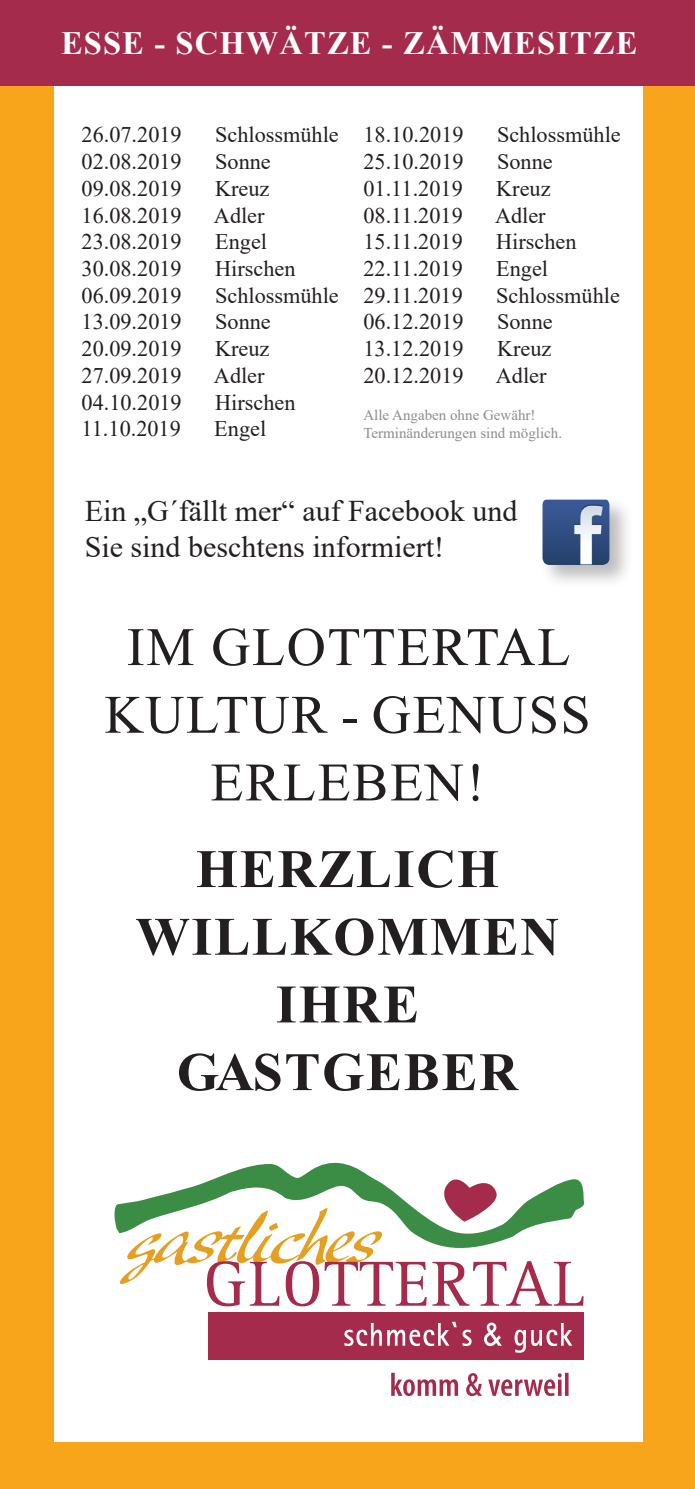
<style>
.page{position:relative;width:695px;height:1489px;background:#fff}
.page>*{position:absolute;margin:0;border:0;box-sizing:border-box;transform-origin:0 0}
.t1{font:54px "Times New Roman";letter-spacing:.03em;color:#231f20}
.t2{font:700 54px "Times New Roman";letter-spacing:.03em;color:#231f20}
.t3{font:700 32.5px "Times New Roman";letter-spacing:.035em;color:#fff}
.t4{font:30px "Times New Roman";color:#231f20}
.t5{font:22.25px "Times New Roman";color:#231f20}
.t6{font:15px "Times New Roman";color:#8b8d90}
</style>
<div class="page">
<div style="left:0;top:0;width:694px;height:1488px;background:#f9a51b"></div>
<div style="left:54px;top:77px;width:588px;height:1364px;background:#fff"></div>
<div style="left:208px;top:1311px;width:375px;height:48px;background:#a52b4c"></div>
<svg style="left:344px;top:1321px;width:112px;height:24px"></svg>
<svg style="left:462px;top:1329px;width:9px;height:16px"></svg>
<svg style="left:484px;top:1322px;width:18px;height:23px"></svg>
<svg style="left:514px;top:1323px;width:58px;height:29px"></svg>
<svg style="left:114px;top:1162px;width:470px;height:86px"></svg>
<svg style="left:120px;top:1207px;width:306px;height:99px"></svg>
<svg style="left:432px;top:1261px;width:151px;height:44px"></svg>
<svg style="left:391px;top:1372px;width:177px;height:23px"></svg>
<div style="left:539px;top:496px;width:95px;height:93px;background:#231f20;opacity:.3"></div>
<img style="left:542px;top:498px;width:67px;height:67px">
<div style="left:0;top:0;width:694px;height:85px;background:#a52b4c"></div>
<p class="t3" style="left:61px;top:20px;width:578px">ESSE - SCHWÄTZE - ZÄMMESITZE</p>
<p class="t5" style="left:81px;top:119px;width:102px">26.07.2019</p>
<p class="t5" style="left:215px;top:119px;width:125px">Schlossmühle</p>
<p class="t5" style="left:81px;top:146px;width:102px">02.08.2019</p>
<p class="t5" style="left:215px;top:146px;width:57px">Sonne</p>
<p class="t5" style="left:81px;top:173px;width:102px">09.08.2019</p>
<p class="t5" style="left:215px;top:173px;width:56px">Kreuz</p>
<p class="t5" style="left:81px;top:199px;width:102px">16.08.2019</p>
<p class="t5" style="left:214px;top:199px;width:52px">Adler</p>
<p class="t5" style="left:81px;top:226px;width:102px">23.08.2019</p>
<p class="t5" style="left:215px;top:226px;width:53px">Engel</p>
<p class="t5" style="left:81px;top:253px;width:102px">30.08.2019</p>
<p class="t5" style="left:215px;top:253px;width:82px">Hirschen</p>
<p class="t5" style="left:81px;top:279px;width:102px">06.09.2019</p>
<p class="t5" style="left:215px;top:279px;width:125px">Schlossmühle</p>
<p class="t5" style="left:81px;top:306px;width:102px">13.09.2019</p>
<p class="t5" style="left:215px;top:306px;width:57px">Sonne</p>
<p class="t5" style="left:81px;top:333px;width:102px">20.09.2019</p>
<p class="t5" style="left:215px;top:333px;width:56px">Kreuz</p>
<p class="t5" style="left:81px;top:360px;width:102px">27.09.2019</p>
<p class="t5" style="left:214px;top:360px;width:52px">Adler</p>
<p class="t5" style="left:81px;top:386px;width:102px">04.10.2019</p>
<p class="t5" style="left:215px;top:386px;width:82px">Hirschen</p>
<p class="t5" style="left:81px;top:413px;width:101px">11.10.2019</p>
<p class="t5" style="left:214px;top:413px;width:53px">Engel</p>
<p class="t5" style="left:363px;top:119px;width:102px">18.10.2019</p>
<p class="t5" style="left:497px;top:119px;width:125px">Schlossmühle</p>
<p class="t5" style="left:363px;top:146px;width:102px">25.10.2019</p>
<p class="t5" style="left:497px;top:146px;width:57px">Sonne</p>
<p class="t5" style="left:363px;top:173px;width:101px">01.11.2019</p>
<p class="t5" style="left:496px;top:173px;width:56px">Kreuz</p>
<p class="t5" style="left:363px;top:199px;width:101px">08.11.2019</p>
<p class="t5" style="left:495px;top:199px;width:52px">Adler</p>
<p class="t5" style="left:363px;top:226px;width:101px">15.11.2019</p>
<p class="t5" style="left:496px;top:226px;width:82px">Hirschen</p>
<p class="t5" style="left:363px;top:253px;width:101px">22.11.2019</p>
<p class="t5" style="left:496px;top:253px;width:53px">Engel</p>
<p class="t5" style="left:363px;top:279px;width:101px">29.11.2019</p>
<p class="t5" style="left:496px;top:279px;width:125px">Schlossmühle</p>
<p class="t5" style="left:363px;top:306px;width:102px">06.12.2019</p>
<p class="t5" style="left:497px;top:306px;width:57px">Sonne</p>
<p class="t5" style="left:363px;top:333px;width:102px">13.12.2019</p>
<p class="t5" style="left:497px;top:333px;width:56px">Kreuz</p>
<p class="t5" style="left:363px;top:360px;width:102px">20.12.2019</p>
<p class="t5" style="left:495px;top:360px;width:52px">Adler</p>
<p class="t6" style="left:363px;top:405px;width:174px">Alle Angaben ohne Gewähr!</p>
<p class="t6" style="left:363px;top:422px;width:200px">Terminänderungen sind möglich.</p>
<p class="t4" style="left:85px;top:489px;width:434px">Ein „G´fällt mer“ auf Facebook und</p>
<p class="t4" style="left:85px;top:525px;width:361px">Sie sind beschtens informiert!</p>
<p class="t1" style="left:127px;top:609px;width:445px">IM GLOTTERTAL</p>
<p class="t1" style="left:104px;top:676px;width:487px">KULTUR - GENUSS</p>
<p class="t1" style="left:210px;top:744px;width:275px">ERLEBEN!</p>
<p class="t2" style="left:196px;top:830px;width:305px">HERZLICH</p>
<p class="t2" style="left:135px;top:897px;width:425px">WILLKOMMEN</p>
<p class="t2" style="left:276px;top:965px;width:145px">IHRE</p>
<p class="t2" style="left:177px;top:1032px;width:343px">GASTGEBER</p>
</div>
